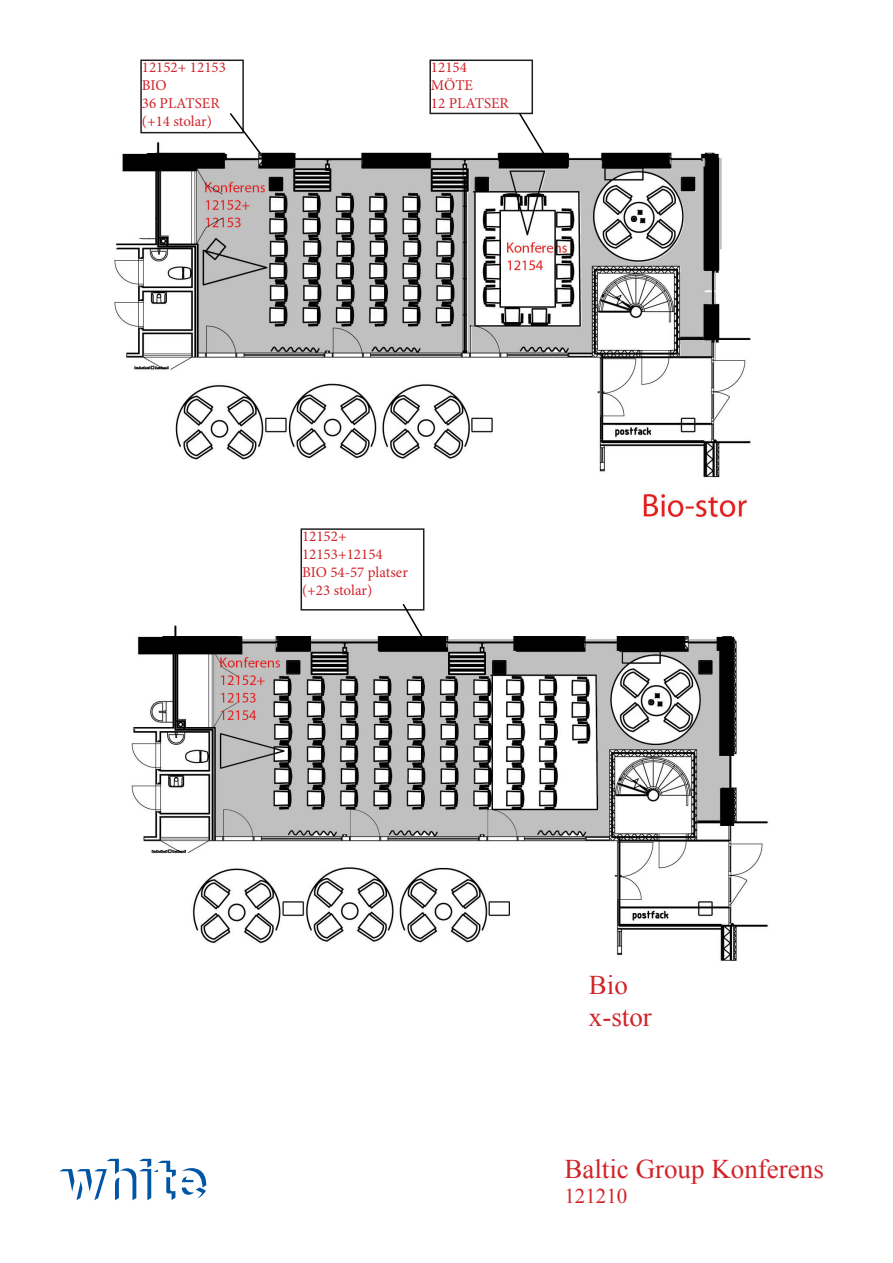
<style>
.page{position:relative;width:893px;height:1263px;background:#fff}
.page>*{position:absolute;margin:0;border:0;box-sizing:border-box;transform-origin:0 0}
.t1{font:27px "Times New Roman";color:#d1232a}
.t2{font:21px "Times New Roman";color:#d1232a}
.t3{font:15px/18px "Minion Pro";color:#d1232a}
</style>
<div class="page">
<svg style="left:59px;top:1159px;width:117px;height:41px"></svg>
<svg style="left:182px;top:1168px;width:24px;height:30px"></svg>
<img style="left:114px;top:114px;width:637px;height:405px">
<div style="left:140px;top:60px;width:104px;height:73px;border:2px solid #231f20"></div>
<div style="left:429px;top:60px;width:104px;height:54px;border:2px solid #231f20"></div>
<svg style="left:228px;top:111px;width:34px;height:44px"></svg>
<svg style="left:517px;top:111px;width:29px;height:44px"></svg>
<img style="left:131px;top:604px;width:637px;height:357px">
<div style="left:301px;top:528px;width:123px;height:82px;border:2px solid #231f20"></div>
<svg style="left:401px;top:602px;width:25px;height:40px"></svg>
<div style="left:72px;top:172px;width:82px;height:66px;background:#fff"></div>
<p class="t3" style="left:142px;top:58px;width:86px">12152+ 12153</p>
<p class="t3" style="left:142px;top:76px;width:26px">BIO</p>
<p class="t3" style="left:142px;top:94px;width:79px">36 PLATSER</p>
<p class="t3" style="left:142px;top:112px;width:72px">(+14 stolar)</p>
<p class="t3" style="left:431px;top:58px;width:38px">12154</p>
<p class="t3" style="left:431px;top:76px;width:44px">MÖTE</p>
<p class="t3" style="left:431px;top:94px;width:79px">12 PLATSER</p>
<p class="t3" style="left:302px;top:527px;width:82px">12152+<br>12153+12154</p>
<p class="t3" style="left:302px;top:563px;width:107px">BIO 54-57 platser</p>
<p class="t3" style="left:302px;top:581px;width:72px">(+23 stolar)</p>
<p class="t1" style="left:589px;top:966px;width:41px">Bio</p>
<p class="t1" style="left:589px;top:999px;width:64px">x-stor</p>
<h1 class="t1" style="left:564px;top:1150px;width:261px">Baltic Group Konferens</h1>
<h2 class="t2" style="left:564px;top:1181px;width:64px">121210</h2>
</div>
